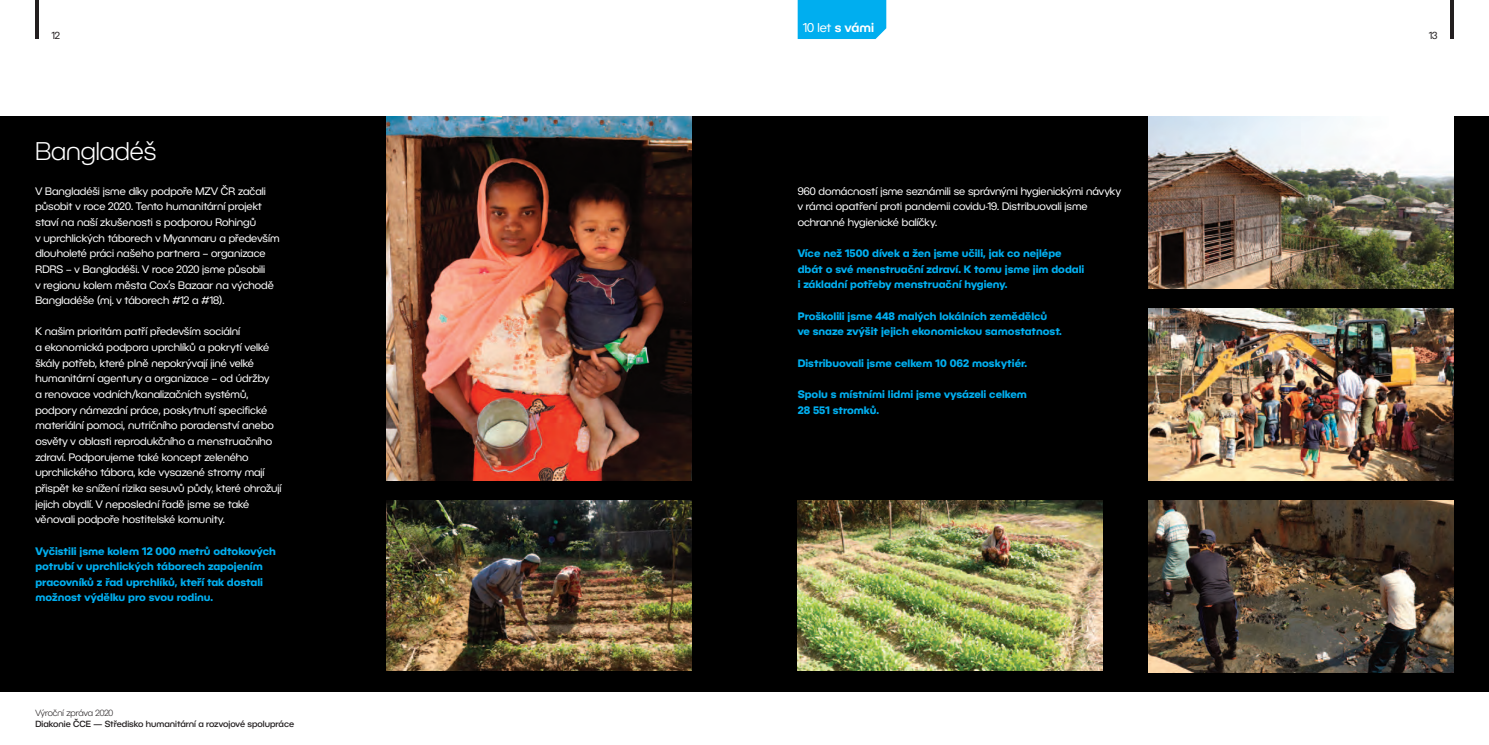
<style>
.page{position:relative;width:1489px;height:745px;background:#fff}
.page>*{position:absolute;margin:0;border:0;box-sizing:border-box;transform-origin:0 0}
.t1{font:300 25px "BC Novatica CYR";color:#fff}
.t2{font:12.5px "BC Novatica CYR";color:#fff}
.t3{font:10.62px/15.6px "BC Novatica CYR";color:#fff}
.t4{font:700 10.62px/15.6px "BC Novatica CYR";color:#00aeef}
.t5{font:10px "BC Novatica CYR";color:#231f20}
.t6{font:500 8.75px "BC Novatica CYR";color:#231f20}
.t7{font:300 8.75px "BC Novatica CYR";color:#231f20}
.s1{font-weight:600}
</style>
<div class="page">
<div style="left:797px;top:0;width:89px;height:39px;background:#00aeef"></div>
<svg style="left:1450px;top:0;width:3px;height:39px"></svg>
<hr style="left:35px;top:0;width:4px;height:39px;background:#231f20">
<div style="left:0;top:116px;width:1488px;height:575px;background:#000"></div>
<img style="left:386px;top:500px;width:305px;height:170px">
<img style="left:1148px;top:116px;width:305px;height:172px">
<img style="left:1148px;top:500px;width:305px;height:171px">
<img style="left:1148px;top:308px;width:305px;height:172px">
<img style="left:797px;top:500px;width:305px;height:170px">
<img style="left:386px;top:116px;width:305px;height:364px">
<p class="t5" style="left:51px;top:32px;width:10px">12</p>
<p class="t1" style="left:35px;top:137px;width:122px">Bangladéš</p>
<p class="t3" style="left:35px;top:184px;width:245px">V Bangladéši jsme díky podpoře MZV ČR začali působit v roce 2020. Tento humanitární projekt staví na naší zkušenosti s podporou Rohingů<br>v uprchlických táborech v Myanmaru a především dlouholeté práci našeho partnera – organizace RDRS – v Bangladéši. V roce 2020 jsme působili<br>v regionu kolem města Cox’s Bazaar na východě Bangladéše (mj. v táborech #12 a #18).</p>
<p class="t3" style="left:35px;top:325px;width:247px">K našim prioritám patří především sociální<br>a ekonomická podpora uprchlíků a pokrytí velké škály potřeb, které plně nepokrývají jiné velké humanitární agentury a organizace – od údržby<br>a renovace vodních/kanalizačních systémů, podpory námezdní práce, poskytnutí specifické materiální pomoci, nutričního poradenství anebo osvěty v oblasti reprodukčního a menstruačního zdraví. Podporujeme také koncept zeleného uprchlického tábora, kde vysazené stromy mají přispět ke snížení rizika sesuvů půdy, které ohrožují jejich obydlí. V neposlední řadě jsme se také věnovali podpoře hostitelské komunity.</p>
<p class="t4" style="left:35px;top:543px;width:242px">Vyčistili jsme kolem 12 000 metrů odtokových potrubí v uprchlických táborech zapojením pracovníků z řad uprchlíků, kteří tak dostali možnost výdělku pro svou rodinu.</p>
<p class="t7" style="left:35px;top:707px;width:79px">Výroční zpráva 2020</p>
<p class="t6" style="left:35px;top:718px;width:260px">Diakonie ČCE — Středisko humanitární a rozvojové spolupráce</p>
<p class="t2" style="left:802px;top:23px;width:73px">10 let <span class="s1">s vámi</span></p>
<p class="t3" style="left:797px;top:184px;width:325px">960 domácností jsme seznámili se správnými hygienickými návyky v rámci opatření proti pandemii covidu-19. Distribuovali jsme ochranné hygienické balíčky.</p>
<p class="t4" style="left:797px;top:246px;width:265px">Více než 1500 dívek a žen jsme učili, jak co nejlépe</p>
<p class="t4" style="left:797px;top:262px;width:288px">dbát o své menstruační zdraví. K tomu jsme jim dodali i základní potřeby menstruační hygieny.</p>
<p class="t4" style="left:797px;top:309px;width:251px">Proškolili jsme 448 malých lokálních zemědělců</p>
<p class="t4" style="left:797px;top:324px;width:266px">ve snaze zvýšit jejich ekonomickou samostatnost.</p>
<p class="t4" style="left:797px;top:356px;width:231px">Distribuovali jsme celkem 10 062 moskytiér.</p>
<p class="t4" style="left:797px;top:387px;width:231px">Spolu s místními lidmi jsme vysázeli celkem</p>
<p class="t4" style="left:797px;top:403px;width:83px">28 551 stromků.</p>
<p class="t5" style="left:1428px;top:32px;width:10px">13</p>
</div>
